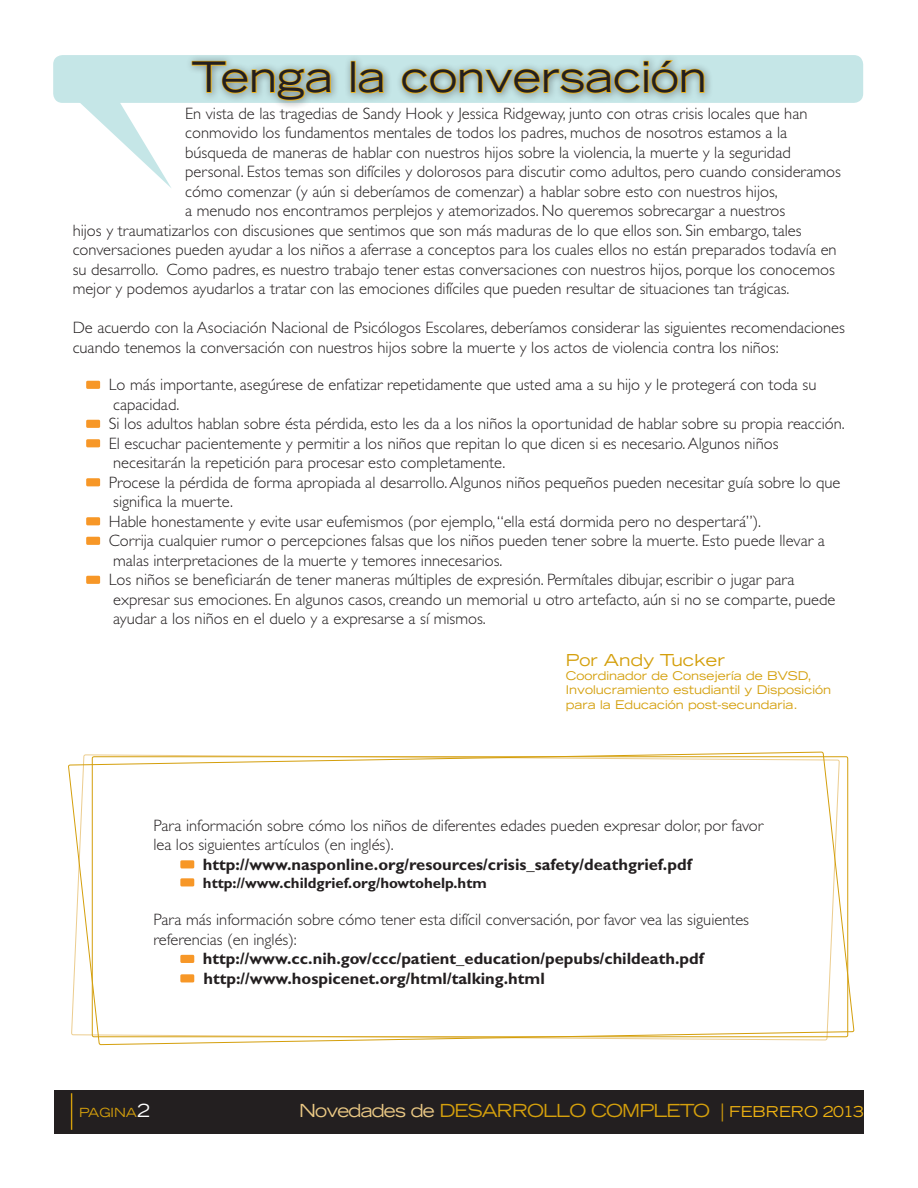
<style>
.page{position:relative;width:918px;height:1188px;background:#fff}
.page>*{position:absolute;margin:0;border:0;box-sizing:border-box;transform-origin:0 0}
.t1{font:expanded 42px "Trade Gothic LT Std";color:#231f20}
.t2{font:expanded 18px "Trade Gothic LT Std";letter-spacing:-.05em;color:#d49f0c}
.t3{font:300 16.5px/19.5px "Gill Sans Std";color:#231f20}
.t4{font:700 16.5px "Gill Sans Std";color:#231f20}
.t5{font:expanded 16.5px "Trade Gothic LT Std";color:#d49f0c}
.t6{font:700 15px "Gill Sans Std";color:#231f20}
.t7{font:expanded 12.6px "Trade Gothic LT Std";color:#d49f0c}
.t8{font:expanded 12px/14.4px "Trade Gothic LT Std";color:#d49f0c}
.s1{font-size:18px;color:#fff}
.s2{color:#eac884}
.s3{font-size:15px;color:#efb211}
</style>
<div class="page">
<svg style="left:68px;top:751px;width:786px;height:295px"></svg>
<div style="left:54px;top:1090px;width:810px;height:44px;background:#231f20"></div>
<hr style="left:71px;top:1093px;width:1px;height:37px;background:#d49f0c">
<div style="left:53px;top:55px;width:810px;height:48px;background:#c5e6e7;border-radius:9px"></div>
<div style="left:186px;top:54px;width:528px;height:56px;background:#231f20;opacity:.5"></div>
<svg style="left:191px;top:60px;width:141px;height:41px"></svg>
<div style="left:351px;top:61px;width:5px;height:32px;border:2px solid #efb211"></div>
<svg style="left:358px;top:68px;width:27px;height:26px"></svg>
<svg style="left:401px;top:60px;width:304px;height:34px"></svg>
<svg style="left:80px;top:103px;width:91px;height:85px"></svg>
<div style="left:86px;top:381px;width:14px;height:8px;background:#f79727;border-radius:2px"></div>
<div style="left:86px;top:420px;width:14px;height:8px;background:#f79727;border-radius:2px"></div>
<div style="left:86px;top:439px;width:14px;height:8px;background:#f79727;border-radius:2px"></div>
<div style="left:86px;top:478px;width:14px;height:8px;background:#f79727;border-radius:2px"></div>
<div style="left:86px;top:517px;width:14px;height:8px;background:#f79727;border-radius:2px"></div>
<div style="left:86px;top:537px;width:14px;height:8px;background:#f79727;border-radius:2px"></div>
<div style="left:86px;top:576px;width:14px;height:8px;background:#f79727;border-radius:2px"></div>
<div style="left:180px;top:860px;width:14px;height:8px;background:#f79727;border-radius:2px"></div>
<div style="left:180px;top:878px;width:14px;height:8px;background:#f79727;border-radius:2px"></div>
<div style="left:180px;top:955px;width:14px;height:8px;background:#f79727;border-radius:2px"></div>
<div style="left:180px;top:974px;width:14px;height:8px;background:#f79727;border-radius:2px"></div>
<p class="t1" style="left:192px;top:49px;width:517px">Tenga la conversación</p>
<p class="t3" style="left:185px;top:104px;width:624px">En vista de las tragedias de Sandy Hook y Jessica Ridgeway, junto con otras crisis locales que han</p>
<p class="t3" style="left:185px;top:123px;width:604px">conmovido los fundamentos mentales de todos los padres, muchos de nosotros estamos a la</p>
<p class="t3" style="left:185px;top:143px;width:607px">búsqueda de maneras de hablar con nuestros hijos sobre la violencia, la muerte y la seguridad</p>
<p class="t3" style="left:185px;top:162px;width:657px">personal. Estos temas son difíciles y dolorosos para discutir como adultos, pero cuando consideramos</p>
<p class="t3" style="left:185px;top:182px;width:594px">cómo comenzar (y aún si deberíamos de comenzar) a hablar sobre esto con nuestros hijos,</p>
<p class="t3" style="left:185px;top:201px;width:602px">a menudo nos encontramos perplejos y atemorizados. No queremos sobrecargar a nuestros</p>
<p class="t3" style="left:73px;top:221px;width:730px">hijos y traumatizarlos con discusiones que sentimos que son más maduras de lo que ellos son. Sin embargo, tales</p>
<p class="t3" style="left:73px;top:240px;width:765px">conversaciones pueden ayudar a los niños a aferrase a conceptos para los cuales ellos no están preparados todavía en</p>
<p class="t3" style="left:73px;top:260px;width:764px">su desarrollo. Como padres, es nuestro trabajo tener estas conversaciones con nuestros hijos, porque los conocemos</p>
<p class="t3" style="left:73px;top:279px;width:718px">mejor y podemos ayudarlos a tratar con las emociones difíciles que pueden resultar de situaciones tan trágicas.</p>
<p class="t3" style="left:73px;top:318px;width:774px">De acuerdo con la Asociación Nacional de Psicólogos Escolares, deberíamos considerar las siguientes recomendaciones cuando tenemos la conversación con nuestros hijos sobre la muerte y los actos de violencia contra los niños:</p>
<p class="t3" style="left:109px;top:375px;width:709px">Lo más importante, asegúrese de enfatizar repetidamente que usted ama a su hijo y le protegerá con toda su capacidad.</p>
<p class="t3" style="left:109px;top:414px;width:737px">Si los adultos hablan sobre ésta pérdida, esto les da a los niños la oportunidad de hablar sobre su propia reacción.</p>
<p class="t3" style="left:109px;top:434px;width:671px">El escuchar pacientemente y permitir a los niños que repitan lo que dicen si es necesario. Algunos niños necesitarán la repetición para procesar esto completamente.</p>
<p class="t3" style="left:109px;top:473px;width:733px">Procese la pérdida de forma apropiada al desarrollo. Algunos niños pequeños pueden necesitar guía sobre lo que significa la muerte.</p>
<p class="t3" style="left:109px;top:512px;width:654px">Hable honestamente y evite usar eufemismos (por ejemplo, “ella está dormida pero no despertará”).</p>
<p class="t3" style="left:109px;top:531px;width:718px">Corrija cualquier rumor o percepciones falsas que los niños pueden tener sobre la muerte. Esto puede llevar a malas interpretaciones de la muerte y temores innecesarios.</p>
<p class="t3" style="left:109px;top:570px;width:728px">Los niños se beneficiarán de tener maneras múltiples de expresión. Permítales dibujar, escribir o jugar para expresar sus emociones. En algunos casos, creando un memorial u otro artefacto, aún si no se comparte, puede ayudar a los niños en el duelo y a expresarse a sí mismos.</p>
<p class="t5" style="left:566px;top:649px;width:161px">Por Andy Tucker</p>
<p class="t8" style="left:566px;top:668px;width:267px">Coordinador de Consejería de BVSD,<br>Involucramiento estudiantil y Disposición para la Educación post-secundaria.</p>
<p class="t3" style="left:153px;top:816px;width:612px">Para información sobre cómo los niños de diferentes edades pueden expresar dolor, por favor lea los siguientes artículos (en inglés).</p>
<p class="t4" style="left:203px;top:855px;width:490px">http://www.nasponline.org/resources/crisis_safety/deathgrief.pdf</p>
<p class="t6" style="left:203px;top:874px;width:285px">http://www.childgrief.org/howtohelp.htm</p>
<p class="t3" style="left:153px;top:910px;width:597px">Para más información sobre cómo tener esta difícil conversación, por favor vea las siguientes referencias (en inglés):</p>
<p class="t4" style="left:203px;top:949px;width:502px">http://www.cc.nih.gov/ccc/patient_education/pepubs/childeath.pdf</p>
<p class="t4" style="left:203px;top:969px;width:343px">http://www.hospicenet.org/html/talking.html</p>
<p class="t7" style="left:79px;top:1105px;width:73px">PAGINA<span class="s1">2</span></p>
<p class="t2" style="left:299px;top:1099px;width:566px"><span class="s2">Novedades de</span> DESARROLLO COMPLETO | <span class="s3">FEBRERO 2013</span></p>
</div>
